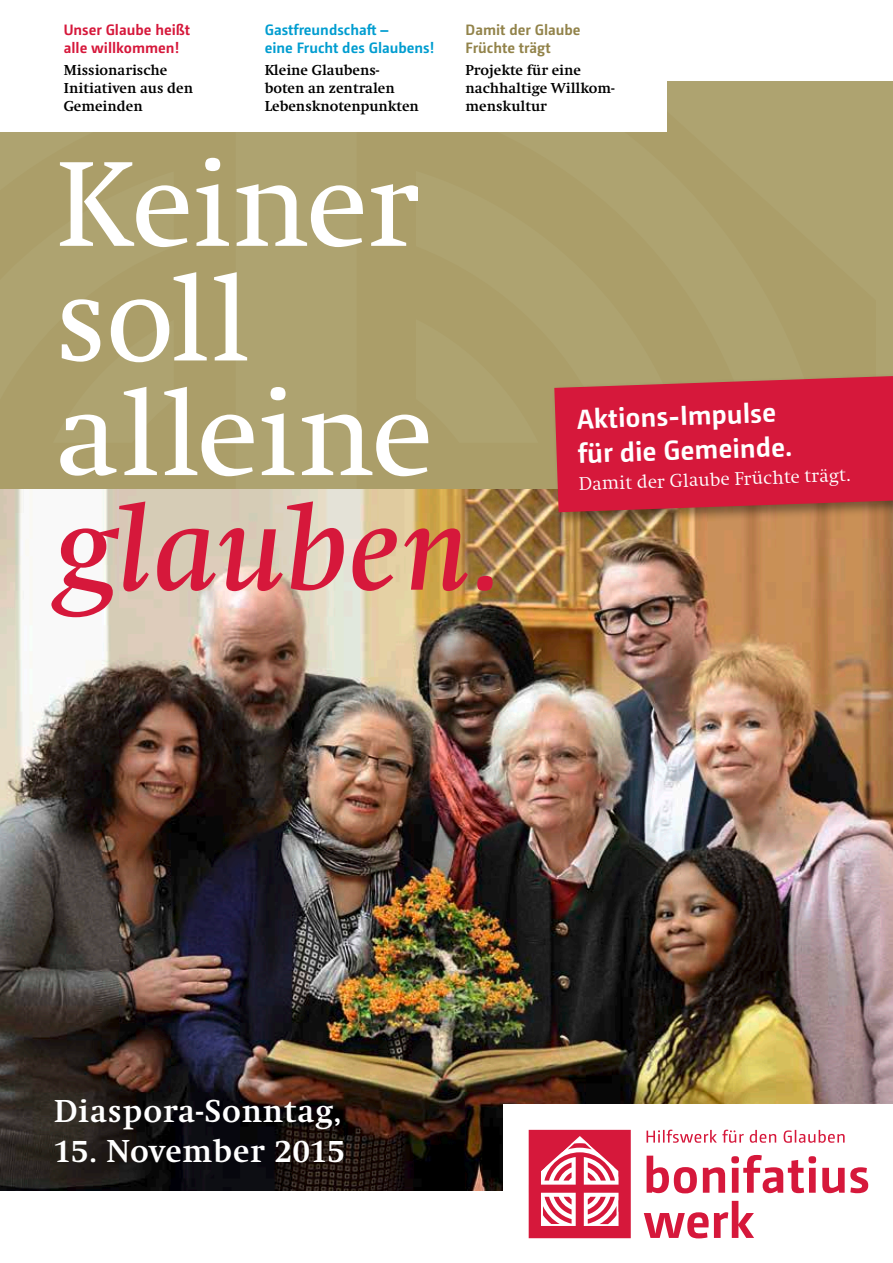
<style>
.page{position:relative;width:893px;height:1263px;background:#fff}
.page>*{position:absolute;margin:0;border:0;box-sizing:border-box;transform-origin:0 0}
.t1{font:123px/114.6px "Swift Com";letter-spacing:.01em;color:#fff}
.t2{font:italic 500 123px "Swift Com";letter-spacing:.005em;color:#d6183b}
.t3{font:700 33px "Swift";letter-spacing:.03em;color:#fff}
.t4{font:700 27.3px/34.3px "Camingo Dos Pro";color:#fff}
.t5{font:300 19.2px "Swift";color:#fff}
.t6{font:700 15px/18px "Swift";color:#000}
.t7{font:700 15px/18px "Camingo Dos Pro";color:#009dd0}
.t8{font:700 15px/18px "Camingo Dos Pro";color:#d6183b}
.t9{font:700 15px/18px "Camingo Dos Pro";color:#92834a}
</style>
<div class="page">
<div style="left:0;top:81px;width:876px;height:408px;background:#ada26f"></div>
<img style="left:0;top:489px;width:893px;height:702px">
<div style="left:551px;top:371px;width:342px;height:156px;background:#000;opacity:.4"></div>
<svg style="left:554px;top:376px;width:339px;height:136px;background:#d0213d"></svg>
<div style="left:0;top:0;width:666px;height:131px;background:#fff"></div>
<div style="left:504px;top:1104px;width:389px;height:159px;background:#fff"></div>
<svg style="left:644px;top:1201px;width:110px;height:37px"></svg>
<svg style="left:647px;top:1155px;width:221px;height:38px"></svg>
<svg style="left:646px;top:1130px;width:199px;height:13px"></svg>
<svg style="left:529px;top:1130px;width:102px;height:108px"></svg>
<p class="t8" style="left:64px;top:21px;width:128px">Unser Glaube heißt alle willkommen!</p>
<p class="t6" style="left:64px;top:62px;width:131px">Missionarische<br>Initiativen aus den<br>Gemeinden</p>
<p class="t7" style="left:265px;top:21px;width:171px">Gastfreundschaft –<br>eine Frucht des Glaubens!</p>
<p class="t6" style="left:265px;top:62px;width:156px">Kleine Glaubens&shy;boten an zentralen<br>Lebensknotenpunkten</p>
<p class="t9" style="left:466px;top:21px;width:116px">Damit der Glaube<br>Früchte trägt</p>
<p class="t6" style="left:466px;top:62px;width:151px">Projekte für eine nachhaltige Willkom&shy;menskultur</p>
<h1 class="t1" style="left:56px;top:147px;width:378px">Keiner soll alleine</h1>
<h1 class="t2" style="left:56px;top:475px;width:449px">glauben.</h1>
<h3 class="t4" style="left:576px;top:402px;width:216px;rotate:-2deg">Aktions-Impulse für die Gemeinde.</h3>
<p class="t5" style="left:579px;top:474px;width:273px;rotate:-2deg">Damit der Glaube Früchte trägt.</p>
<h2 class="t3" style="left:54px;top:1093px;width:288px">Diaspora-Sonntag,</h2>
<h2 class="t3" style="left:54px;top:1133px;width:292px">15. November 2015</h2>
</div>
